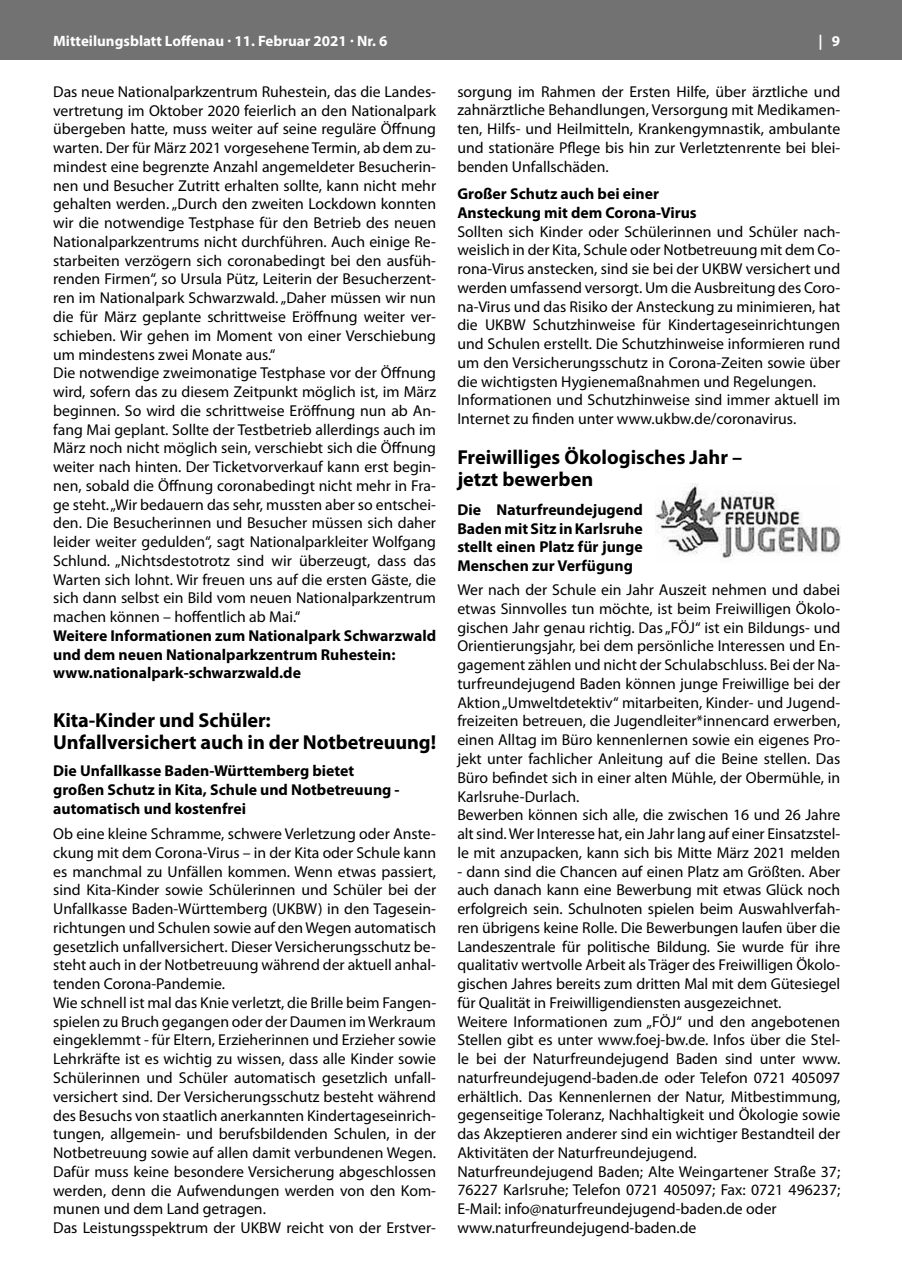
<style>
.page{position:relative;width:902px;height:1280px;background:#fff}
.page>*{position:absolute;margin:0;border:0;box-sizing:border-box;transform-origin:0 0}
.t1{font:700 20.25px/22.5px "Myriad Pro";letter-spacing:-.005em;color:#000}
.t2{font:15.75px/18.8px "Myriad Pro";color:#000}
.t3{font:700 15.75px/18.8px "Myriad Pro";color:#000}
.t4{font:700 15px "Myriad Pro";color:#fff}
</style>
<div class="page">
<div style="left:0;top:0;width:901px;height:60px;background:#727272"></div>
<img style="left:655px;top:483px;width:185px;height:75px">
<p class="t4" style="left:53px;top:31px;width:336px">Mitteilungsblatt Loffenau · 11. Februar 2021 · Nr. 6</p>
<p class="t4" style="left:818px;top:31px;width:23px">| 9</p>
<p class="t2" style="left:53px;top:82px;width:384px">Das neue Nationalparkzentrum Ruhestein, das die Landes&shy;vertretung im Oktober 2020 feierlich an den Nationalpark übergeben hatte, muss weiter auf seine reguläre Öffnung warten. Der für März 2021 vorgesehene Termin, ab dem zu&shy;mindest eine begrenzte Anzahl angemeldeter Besucherin&shy;nen und Besucher Zutritt erhalten sollte, kann nicht mehr gehalten werden. „Durch den zweiten Lockdown konnten wir die notwendige Testphase für den Betrieb des neuen Nationalparkzentrums nicht durchführen. Auch einige Re&shy;starbeiten verzögern sich coronabedingt bei den ausfüh&shy;renden Firmen“, so Ursula Pütz, Leiterin der Besucherzent&shy;ren im Nationalpark Schwarzwald. „Daher müssen wir nun die für März geplante schrittweise Eröffnung weiter ver&shy;schieben. Wir gehen im Moment von einer Verschiebung um mindestens zwei Monate aus.“<br>Die notwendige zweimonatige Testphase vor der Öffnung wird, sofern das zu diesem Zeitpunkt möglich ist, im März beginnen. So wird die schrittweise Eröffnung nun ab An&shy;fang Mai geplant. Sollte der Testbetrieb allerdings auch im März noch nicht möglich sein, verschiebt sich die Öffnung weiter nach hinten. Der Ticketvorverkauf kann erst begin&shy;nen, sobald die Öffnung coronabedingt nicht mehr in Fra&shy;ge steht. „Wir bedauern das sehr, mussten aber so entschei&shy;den. Die Besucherinnen und Besucher müssen sich daher leider weiter gedulden“, sagt Nationalparkleiter Wolfgang Schlund. „Nichtsdestotrotz sind wir überzeugt, dass das Warten sich lohnt. Wir freuen uns auf die ersten Gäste, die sich dann selbst ein Bild vom neuen Nationalparkzentrum machen können – hoffentlich ab Mai.“</p>
<p class="t3" style="left:53px;top:626px;width:384px">Weitere Informationen zum Nationalpark Schwarzwald und dem neuen Nationalparkzentrum Ruhestein: www.nationalpark-schwarzwald.de</p>
<p class="t1" style="left:53px;top:708px;width:384px">Kita-Kinder und Schüler:<br>Unfallversichert auch in der Notbetreuung!</p>
<p class="t3" style="left:53px;top:761px;width:348px">Die Unfallkasse Baden-Württemberg bietet großen Schutz in Kita, Schule und Notbetreuung - automatisch und kostenfrei</p>
<p class="t2" style="left:53px;top:824px;width:384px">Ob eine kleine Schramme, schwere Verletzung oder Anste&shy;ckung mit dem Corona-Virus – in der Kita oder Schule kann es manchmal zu Unfällen kommen. Wenn etwas passiert, sind Kita-Kinder sowie Schülerinnen und Schüler bei der Unfallkasse Baden-Württemberg (UKBW) in den Tagesein&shy;richtungen und Schulen sowie auf den Wegen automatisch gesetzlich unfallversichert. Dieser Versicherungsschutz be&shy;steht auch in der Notbetreuung während der aktuell anhal&shy;tenden Corona-Pandemie.<br>Wie schnell ist mal das Knie verletzt, die Brille beim Fangen&shy;spielen zu Bruch gegangen oder der Daumen im Werkraum eingeklemmt - für Eltern, Erzieherinnen und Erzieher sowie Lehrkräfte ist es wichtig zu wissen, dass alle Kinder sowie Schülerinnen und Schüler automatisch gesetzlich unfall&shy;versichert sind. Der Versicherungsschutz besteht während des Besuchs von staatlich anerkannten Kindertageseinrich&shy;tungen, allgemein- und berufsbildenden Schulen, in der Notbetreuung sowie auf allen damit verbundenen Wegen.<br>Dafür muss keine besondere Versicherung abgeschlossen werden, denn die Aufwendungen werden von den Kom&shy;munen und dem Land getragen.<br>Das Leistungsspektrum der UKBW reicht von der Erstver-</p>
<p class="t2" style="left:457px;top:82px;width:384px;text-align:justify">sorgung im Rahmen der Ersten Hilfe, über ärztliche und zahnärztliche Behandlungen, Versorgung mit Medikamen&shy;ten, Hilfs- und Heilmitteln, Krankengymnastik, ambulante und stationäre Pflege bis hin zur Verletztenrente bei blei&shy;benden Unfallschäden.</p>
<p class="t3" style="left:457px;top:184px;width:241px">Großer Schutz auch bei einer<br>Ansteckung mit dem Corona-Virus</p>
<p class="t2" style="left:457px;top:222px;width:384px">Sollten sich Kinder oder Schülerinnen und Schüler nach&shy;weislich in der Kita, Schule oder Notbetreuung mit dem Co&shy;rona-Virus anstecken, sind sie bei der UKBW versichert und werden umfassend versorgt. Um die Ausbreitung des Coro&shy;na-Virus und das Risiko der Ansteckung zu minimieren, hat die UKBW Schutzhinweise für Kindertageseinrichtungen und Schulen erstellt. Die Schutzhinweise informieren rund um den Versicherungsschutz in Corona-Zeiten sowie über die wichtigsten Hygienemaßnahmen und Regelungen.<br>Informationen und Schutzhinweise sind immer aktuell im Internet zu finden unter www.ukbw.de/coronavirus.</p>
<p class="t1" style="left:457px;top:445px;width:286px">Freiwilliges Ökologisches Jahr – jetzt bewerben</p>
<p class="t3" style="left:457px;top:500px;width:187px;text-align:justify">Die Naturfreundejugend Baden mit Sitz in Karlsruhe stellt einen Platz für junge Menschen zur Verfügung</p>
<p class="t2" style="left:457px;top:580px;width:384px">Wer nach der Schule ein Jahr Auszeit nehmen und dabei etwas Sinnvolles tun möchte, ist beim Freiwilligen Ökolo&shy;gischen Jahr genau richtig. Das „FÖJ“ ist ein Bildungs- und Orientierungsjahr, bei dem persönliche Interessen und En&shy;gagement zählen und nicht der Schulabschluss. Bei der Na&shy;turfreundejugend Baden können junge Freiwillige bei der Aktion „Umweltdetektiv“ mitarbeiten, Kinder- und Jugend&shy;freizeiten betreuen, die Jugendleiter*innencard erwerben, einen Alltag im Büro kennenlernen sowie ein eigenes Pro&shy;jekt unter fachlicher Anleitung auf die Beine stellen. Das Büro befindet sich in einer alten Mühle, der Obermühle, in Karlsruhe-Durlach.<br>Bewerben können sich alle, die zwischen 16 und 26 Jahre alt sind. Wer Interesse hat, ein Jahr lang auf einer Einsatzstel&shy;le mit anzupacken, kann sich bis Mitte März 2021 melden</p>
<p class="t2" style="left:457px;top:862px;width:384px">- dann sind die Chancen auf einen Platz am Größten. Aber auch danach kann eine Bewerbung mit etwas Glück noch erfolgreich sein. Schulnoten spielen beim Auswahlverfah&shy;ren übrigens keine Rolle. Die Bewerbungen laufen über die Landeszentrale für politische Bildung. Sie wurde für ihre qualitativ wertvolle Arbeit als Träger des Freiwilligen Ökolo&shy;gischen Jahres bereits zum dritten Mal mit dem Gütesiegel für Qualität in Freiwilligendiensten ausgezeichnet.<br>Weitere Informationen zum „FÖJ“ und den angebotenen Stellen gibt es unter www.foej-bw.de. Infos über die Stel&shy;le bei der Naturfreundejugend Baden sind unter www. naturfreundejugend-baden.de oder Telefon 0721 405097 erhältlich. Das Kennenlernen der Natur, Mitbestimmung, gegenseitige Toleranz, Nachhaltigkeit und Ökologie sowie das Akzeptieren anderer sind ein wichtiger Bestandteil der Aktivitäten der Naturfreundejugend.<br>Naturfreundejugend Baden; Alte Weingartener Straße 37; 76227 Karlsruhe; Telefon 0721 405097; Fax: 0721 496237; E-Mail: info@naturfreundejugend-baden.de oder www.naturfreundejugend-baden.de</p>
</div>
